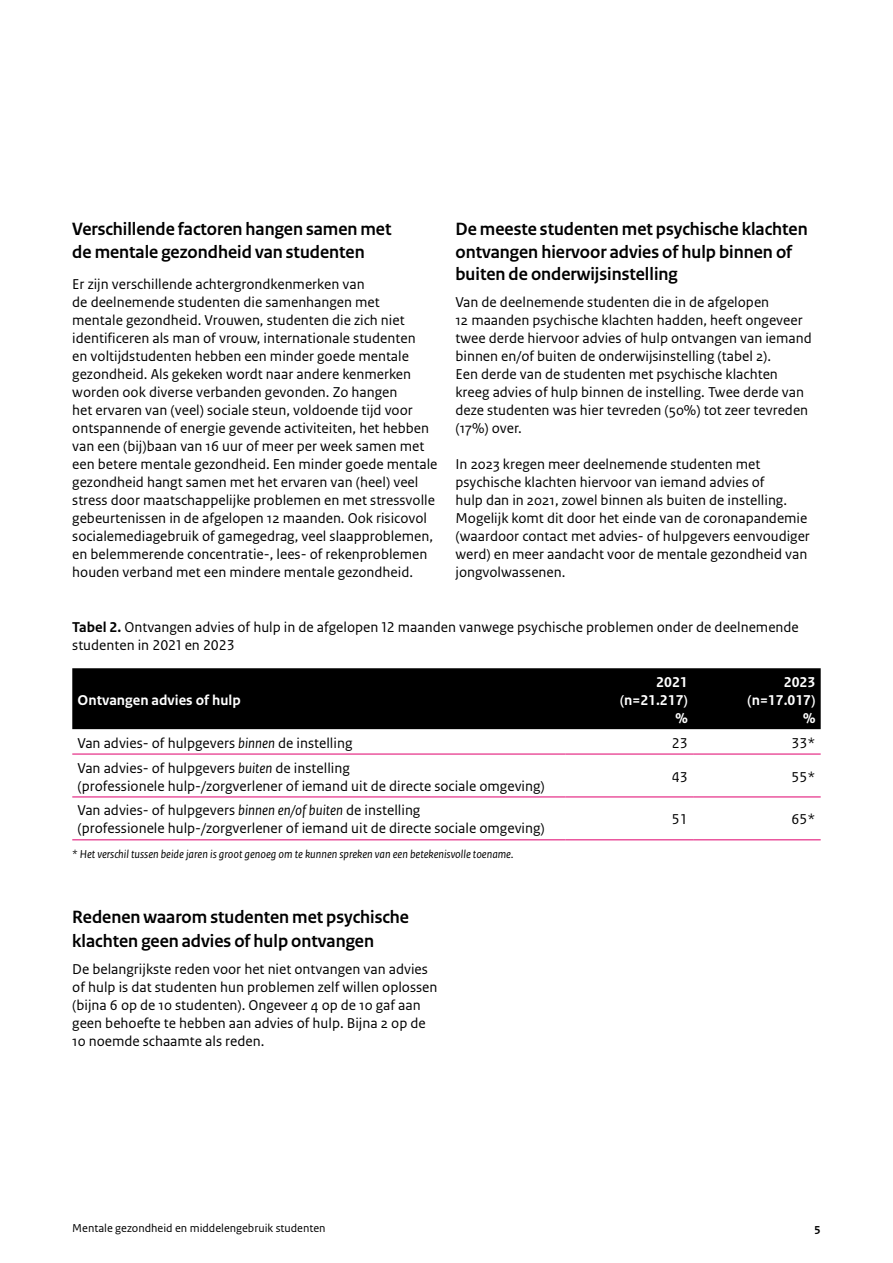
<style>
.page{position:relative;width:893px;height:1263px;background:#fff}
.page>*{position:absolute;margin:0;border:0;box-sizing:border-box;transform-origin:0 0}
.H3_Alineakop_12_5pt_3_regels{font:700 18.75px/22.5px "Rijksoverheid Sans Heading";color:#000}
.H3_Alineakop_12_5pt_2_regels{font:700 18.75px/24px "Rijksoverheid Sans Heading";color:#000}
.Body_10pt{font:15px/18px "Rijksoverheid Sans Text";color:#000}
.Table_Body_Left{font:15px/18px "Rijksoverheid Sans Text";color:#000}
.Tabeltitel_-_Table_Head_10pt{font:15px/18px "Rijksoverheid Sans Text";color:#000}
.Table_Head_white{font:700 15px "Rijksoverheid Sans Text";color:#fff}
.Table_Body_Right{font:15px "Rijksoverheid Sans Text";color:#000}
.Bronvermelding_-_Source_8pt_italic{font:italic 12px "Rijksoverheid Sans Text";color:#000}
.t1{font:12px "Rijksoverheid Sans Text";color:#000}
.t2{font:700 12px "Rijksoverheid Sans Text";color:#000}
.s1{font-weight:700}
.s2{font-style:italic}
</style>
<div class="page">
<div style="left:72px;top:668px;width:749px;height:61px;background:#000"></div>
<hr style="left:72px;top:797px;width:494px;height:1px;background:#e0006d">
<hr style="left:566px;top:797px;width:127px;height:1px;background:#e0006d">
<hr style="left:693px;top:797px;width:128px;height:1px;background:#e0006d">
<hr style="left:72px;top:754px;width:494px;height:1px;background:#e0006d">
<hr style="left:566px;top:754px;width:127px;height:1px;background:#e0006d">
<hr style="left:693px;top:754px;width:128px;height:1px;background:#e0006d">
<hr style="left:72px;top:839px;width:494px;height:1px;background:#e0006d">
<hr style="left:566px;top:839px;width:127px;height:1px;background:#e0006d">
<hr style="left:693px;top:839px;width:128px;height:1px;background:#e0006d">
<h3 class="H3_Alineakop_12_5pt_3_regels" style="left:72px;top:218px;width:321px">Verschillende factoren hangen samen met de mentale gezondheid van studenten</h3>
<p class="Body_10pt" style="left:72px;top:276px;width:367px">Er zijn verschillende achtergrondkenmerken van<br>de deelnemende studenten die samenhangen met<br>mentale gezondheid. Vrouwen, studenten die zich niet identificeren als man of vrouw, internationale studenten<br>en voltijdstudenten hebben een minder goede mentale gezondheid. Als gekeken wordt naar andere kenmerken worden ook diverse verbanden gevonden. Zo hangen<br>het ervaren van (veel) sociale steun, voldoende tijd voor ontspannende of energie gevende activiteiten, het hebben van een (bij)baan van 16 uur of meer per week samen met een betere mentale gezondheid. Een minder goede mentale gezondheid hangt samen met het ervaren van (heel) veel stress door maatschappelijke problemen en met stressvolle gebeurtenissen in de afgelopen 12 maanden. Ook risicovol socialemediagebruik of gamegedrag, veel slaapproblemen, en belemmerende concentratie-, lees- of rekenproblemen houden verband met een mindere mentale gezondheid.</p>
<h3 class="H3_Alineakop_12_5pt_3_regels" style="left:455px;top:218px;width:354px">De meeste studenten met psychische klachten ontvangen hiervoor advies of hulp binnen of buiten de onderwijsinstelling</h3>
<p class="Body_10pt" style="left:455px;top:294px;width:358px">Van de deelnemende studenten die in de afgelopen<br>12 maanden psychische klachten hadden, heeft ongeveer twee derde hiervoor advies of hulp ontvangen van iemand binnen en/of buiten de onderwijsinstelling (tabel 2).<br>Een derde van de studenten met psychische klachten kreeg advies of hulp binnen de instelling. Twee derde van deze studenten was hier tevreden (50%) tot zeer tevreden (17%) over.</p>
<p class="Body_10pt" style="left:455px;top:456px;width:356px">In 2023 kregen meer deelnemende studenten met psychische klachten hiervoor van iemand advies of<br>hulp dan in 2021, zowel binnen als buiten de instelling.<br>Mogelijk komt dit door het einde van de coronapandemie (waardoor contact met advies- of hulpgevers eenvoudiger werd) en meer aandacht voor de mentale gezondheid van jongvolwassenen.</p>
<p class="Tabeltitel_-_Table_Head_10pt" style="left:72px;top:618px;width:728px"><span class="s1">Tabel 2.</span> Ontvangen advies of hulp in de afgelopen 12 maanden vanwege psychische problemen onder de deelnemende studenten in 2021 en 2023</p>
<p class="Table_Head_white" style="left:78px;top:691px;width:165px">Ontvangen advies of hulp</p>
<p class="Table_Head_white" style="left:656px;top:673px;width:33px">2021</p>
<p class="Table_Head_white" style="left:620px;top:691px;width:69px">(n=21.217)</p>
<p class="Table_Head_white" style="left:675px;top:709px;width:14px">%</p>
<p class="Table_Head_white" style="left:784px;top:673px;width:33px">2023</p>
<p class="Table_Head_white" style="left:748px;top:691px;width:69px">(n=17.017)</p>
<p class="Table_Head_white" style="left:803px;top:709px;width:14px">%</p>
<p class="Table_Body_Left" style="left:78px;top:734px;width:276px">Van advies- of hulpgevers <span class="s2">binnen</span> de instelling</p>
<p class="Table_Body_Right" style="left:672px;top:734px;width:17px">23</p>
<p class="Table_Body_Right" style="left:791px;top:734px;width:25px">33*</p>
<p class="Table_Body_Left" style="left:78px;top:759px;width:469px">Van advies- of hulpgevers <span class="s2">buiten</span> de instelling<br>(professionele hulp-/zorgverlener of iemand uit de directe sociale omgeving)</p>
<p class="Table_Body_Right" style="left:672px;top:768px;width:17px">43</p>
<p class="Table_Body_Right" style="left:791px;top:768px;width:25px">55*</p>
<p class="Table_Body_Left" style="left:78px;top:802px;width:469px">Van advies- of hulpgevers <span class="s2">binnen en/of buiten</span> de instelling<br>(professionele hulp-/zorgverlener of iemand uit de directe sociale omgeving)</p>
<p class="Table_Body_Right" style="left:672px;top:811px;width:17px">51</p>
<p class="Table_Body_Right" style="left:791px;top:811px;width:25px">65*</p>
<p class="Bronvermelding_-_Source_8pt_italic" style="left:72px;top:847px;width:443px">* Het verschil tussen beide jaren is groot genoeg om te kunnen spreken van een betekenisvolle toename.</p>
<h3 class="H3_Alineakop_12_5pt_2_regels" style="left:72px;top:905px;width:338px">Redenen waarom studenten met psychische klachten geen advies of hulp ontvangen</h3>
<p class="Body_10pt" style="left:72px;top:960px;width:367px">De belangrijkste reden voor het niet ontvangen van advies of hulp is dat studenten hun problemen zelf willen oplossen (bijna 6 op de 10 studenten). Ongeveer 4 op de 10 gaf aan geen behoefte te hebben aan advies of hulp. Bijna 2 op de 10 noemde schaamte als reden.</p>
<p class="t1" style="left:72px;top:1221px;width:255px">Mentale gezondheid en middelengebruik studenten</p>
<p class="t2" style="left:814px;top:1221px;width:8px">5</p>
</div>
